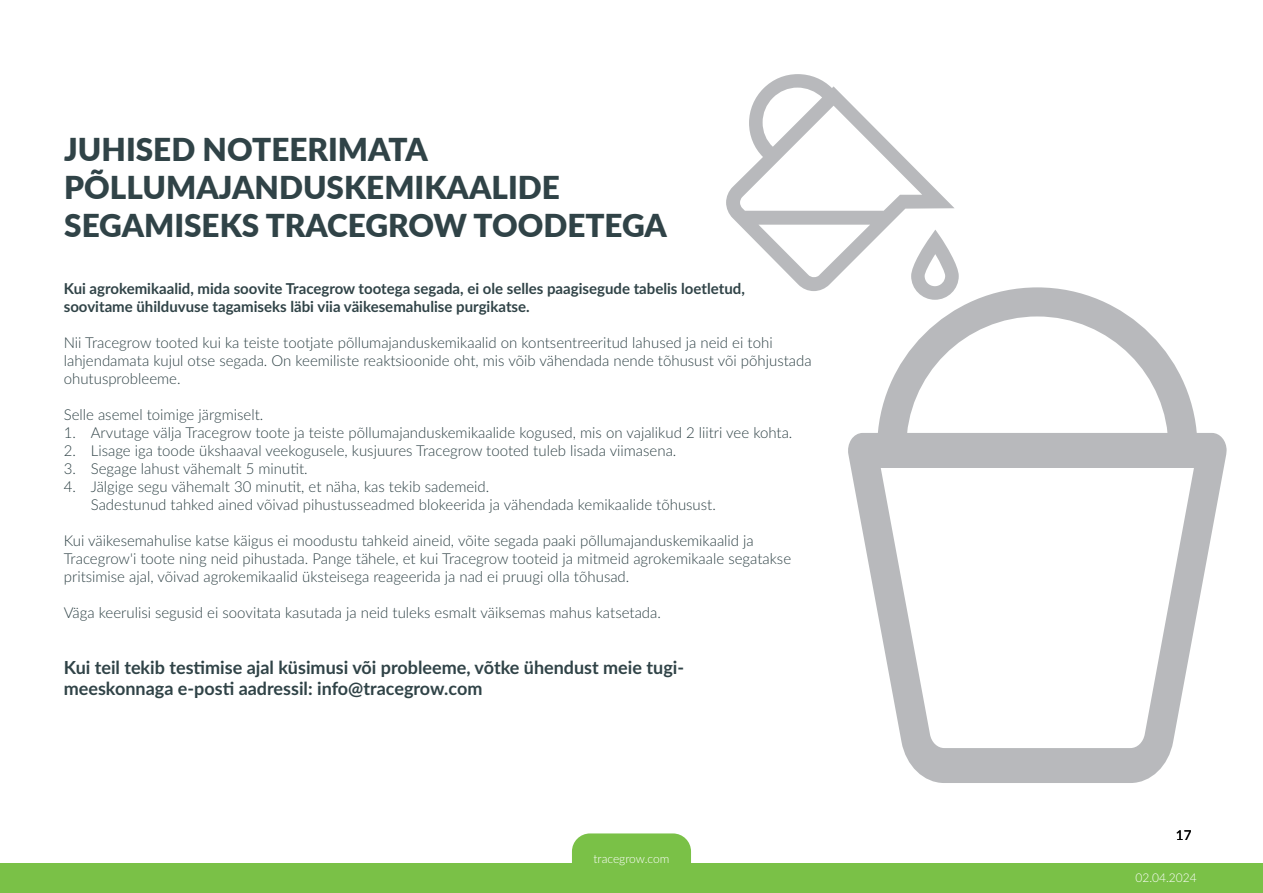
<style>
.page{position:relative;width:1263px;height:893px;background:#fff}
.page>*{position:absolute;margin:0;border:0;box-sizing:border-box;transform-origin:0 0}
.t1{font:900 31.5px/37.8px "Lato";color:#304347}
.t2{font:700 18px/21.6px "Lato";color:#304347}
.t3{font:300 15px/18px "Lato";color:#304347}
.t4{font:700 15px/18px "Lato";color:#304347}
.t5{font:13.5px "Lato";color:#000}
.t6{font:300 12px "Lato";color:#fff}
</style>
<div class="page">
<div style="left:0;top:863px;width:1263px;height:30px;background:#7ac147"></div>
<svg style="left:572px;top:833px;width:119px;height:30px;background:#81c450"></svg>
<svg style="left:877px;top:287px;width:320px;height:146px"></svg>
<svg style="left:848px;top:433px;width:378px;height:350px"></svg>
<svg style="left:726px;top:74px;width:233px;height:226px"></svg>
<p class="t1" style="left:64px;top:130px;width:604px">JUHISED NOTEERIMATA<br>PÕLLUMAJANDUSKEMIKAALIDE<br>SEGAMISEKS TRACEGROW TOODETEGA</p>
<p class="t4" style="left:64px;top:279px;width:683px">Kui agrokemikaalid, mida soovite Tracegrow tootega segada, ei ole selles paagisegude tabelis loetletud, soovitame ühilduvuse tagamiseks läbi viia väikesemahulise purgikatse.</p>
<p class="t3" style="left:64px;top:333px;width:749px">Nii Tracegrow tooted kui ka teiste tootjate põllumajanduskemikaalid on kontsentreeritud lahused ja neid ei tohi lahjendamata kujul otse segada. On keemiliste reaktsioonide oht, mis võib vähendada nende tõhusust või põhjustada ohutusprobleeme.</p>
<p class="t3" style="left:64px;top:405px;width:201px">Selle asemel toimige järgmiselt.</p>
<p class="t3" style="left:64px;top:423px;width:730px">1. Arvutage välja Tracegrow toote ja teiste põllumajanduskemikaalide kogused, mis on vajalikud 2 liitri vee kohta.</p>
<p class="t3" style="left:64px;top:441px;width:614px">2. Lisage iga toode ükshaaval veekogusele, kusjuures Tracegrow tooted tuleb lisada viimasena.</p>
<p class="t3" style="left:64px;top:459px;width:245px">3. Segage lahust vähemalt 5 minutit.</p>
<p class="t3" style="left:91px;top:477px;width:627px;text-indent:-27px">4. Jälgige segu vähemalt 30 minutit, et näha, kas tekib sademeid.<br>Sadestunud tahked ained võivad pihustusseadmed blokeerida ja vähendada kemikaalide tõhusust.</p>
<p class="t3" style="left:64px;top:531px;width:729px">Kui väikesemahulise katse käigus ei moodustu tahkeid aineid, võite segada paaki põllumajanduskemikaalid ja<br>Tracegrow'i toote ning neid pihustada. Pange tähele, et kui Tracegrow tooteid ja mitmeid agrokemikaale segatakse pritsimise ajal, võivad agrokemikaalid üksteisega reageerida ja nad ei pruugi olla tõhusad.</p>
<p class="t3" style="left:64px;top:603px;width:599px">Väga keerulisi segusid ei soovitata kasutada ja neid tuleks esmalt väiksemas mahus katsetada.</p>
<p class="t2" style="left:64px;top:655px;width:622px">Kui teil tekib testimise ajal küsimusi või probleeme, võtke ühendust meie tugi&shy;meeskonnaga e-posti aadressil: info@tracegrow.com</p>
<p class="t6" style="left:593px;top:850px;width:77px">tracegrow.com</p>
<p class="t5" style="left:1176px;top:825px;width:17px">17</p>
<p class="t6" style="left:1135px;top:870px;width:63px">02.04.2024</p>
</div>
